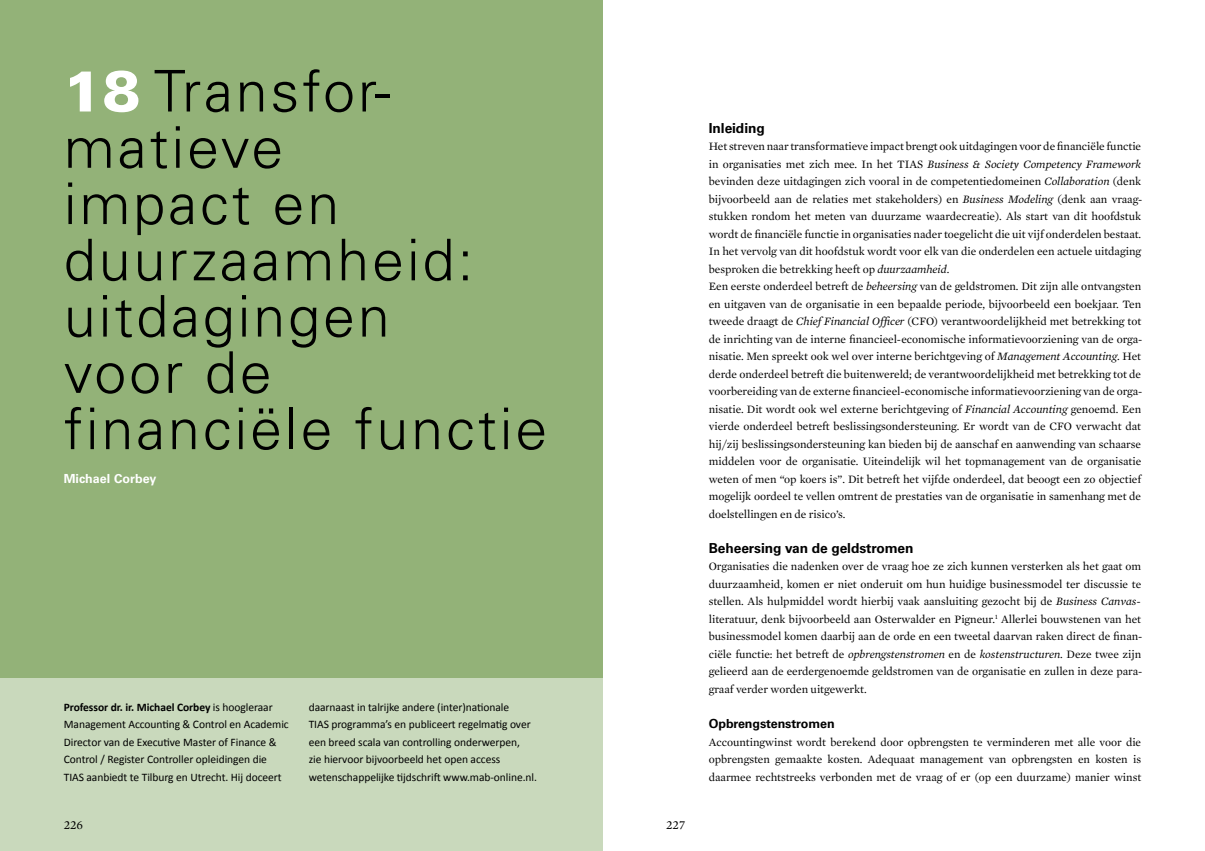
<style>
.page{position:relative;width:1205px;height:851px;background:#fff}
.page>*{position:absolute;margin:0;border:0;box-sizing:border-box;transform-origin:0 0}
.t1{font:300 57.5px/56.2px "Univers LT";letter-spacing:.05em;color:#000}
.t2{font:700 13.75px "Univers";letter-spacing:-.005em;color:#000}
.t3{font:700 12.5px "Univers";letter-spacing:-.005em;color:#000}
.t4{font:700 12.5px "Univers";letter-spacing:.005em;color:#fff}
.t5{font:12.5px "Mercury Text G1";letter-spacing:-.01em;color:#000}
.t6{font:11.5px/17.5px "Mercury Text G1";letter-spacing:-.005em;color:#000}
.t7{font:11.5px/17.5px "Calibri";letter-spacing:-.005em;color:#000}
.s1{font-weight:900;color:#fff}
.s2{font-weight:700}
.s3{font-style:italic}
</style>
<div class="page">
<div style="left:0;top:585px;width:602px;height:265px;background:#c9d9bc"></div>
<div style="left:0;top:0;width:602px;height:677px;background:#93b278"></div>
<h1 class="t1" style="left:64px;top:63px;width:485px"><span class="s1">18</span> Transfor&shy;matieve<br>impact en duurzaamheid: uitdagingen<br>voor de financiële functie</h1>
<p class="t4" style="left:64px;top:471px;width:94px">Michael Corbey</p>
<p class="t7" style="left:64px;top:697px;width:226px"><span class="s2">Professor dr. ir. Michael Corbey</span> is hoogleraar Management Accounting &amp; Control en Academic Director van de Executive Master of Finance &amp; Control / Register Controller opleidingen die TIAS aanbiedt te Tilburg en Utrecht. Hij doceert</p>
<p class="t7" style="left:309px;top:697px;width:230px">daarnaast in talrijke andere (inter)nationale<br>TIAS programma’s en publiceert regelmatig over een breed scala van controlling onderwerpen,<br>zie hiervoor bijvoorbeeld het open access wetenschappelijke tijdschrift www.mab-online.nl.</p>
<p class="t5" style="left:64px;top:817px;width:21px">226</p>
<p class="t5" style="left:666px;top:817px;width:20px">227</p>
<p class="t2" style="left:709px;top:120px;width:57px">Inleiding</p>
<p class="t6" style="left:709px;top:137px;width:435px">Het streven naar transformatieve impact brengt ook uitdagingen voor de financiële functie in organisaties met zich mee. In het TIAS <span class="s3">Business &amp; Society Competency Framework </span>bevinden deze uitdagingen zich vooral in de competentiedomeinen <span class="s3">Collaboration</span> (denk bijvoorbeeld aan de relaties met stakeholders) en <span class="s3">Business Modeling</span> (denk aan vraag&shy;stukken rondom het meten van duurzame waardecreatie). Als start van dit hoofdstuk wordt de financiële functie in organisaties nader toegelicht die uit vijf onderdelen bestaat.<br>In het vervolg van dit hoofdstuk wordt voor elk van die onderdelen een actuele uitdaging besproken die betrekking heeft op <span class="s3">duurzaamheid</span>.<br>Een eerste onderdeel betreft de <span class="s3">beheersing</span> van de geldstromen. Dit zijn alle ontvangsten en uitgaven van de organisatie in een bepaalde periode, bijvoorbeeld een boekjaar. Ten tweede draagt de <span class="s3">Chief Financial Officer</span> (CFO) verantwoordelijkheid met betrekking tot de inrichting van de interne financieel-economische informatievoorziening van de orga&shy;nisatie. Men spreekt ook wel over interne berichtgeving of <span class="s3">Management Accounting</span>. Het derde onderdeel betreft die buitenwereld; de verantwoordelijkheid met betrekking tot de voorbereiding van de externe financieel-economische informatievoorziening van de orga&shy;nisatie. Dit wordt ook wel externe berichtgeving of <span class="s3">Financial Accounting</span> genoemd. Een vierde onderdeel betreft beslissingsondersteuning. Er wordt van de CFO verwacht dat hij/zij beslissingsondersteuning kan bieden bij de aanschaf en aanwending van schaarse middelen voor de organisatie. Uiteindelijk wil het topmanagement van de organisatie weten of men “op koers is”. Dit betreft het vijfde onderdeel, dat beoogt een zo objectief mogelijk oordeel te vellen omtrent de prestaties van de organisatie in samenhang met de doelstellingen en de risico’s.</p>
<p class="t2" style="left:709px;top:540px;width:206px">Beheersing van de geldstromen</p>
<p class="t6" style="left:709px;top:557px;width:435px">Organisaties die nadenken over de vraag hoe ze zich kunnen versterken als het gaat om duurzaamheid, komen er niet onderuit om hun huidige businessmodel ter discussie te stellen. Als hulpmiddel wordt hierbij vaak aansluiting gezocht bij de <span class="s3">Business Canvas&shy;</span>literatuur, denk bijvoorbeeld aan Osterwalder en Pigneur.<sup>1</sup> Allerlei bouwstenen van het businessmodel komen daarbij aan de orde en een tweetal daarvan raken direct de finan&shy;ciële functie: het betreft de <span class="s3">opbrengstenstromen</span> en de <span class="s3">kostenstructuren</span>. Deze twee zijn gelieerd aan de eerdergenoemde geldstromen van de organisatie en zullen in deze para&shy;graaf verder worden uitgewerkt.</p>
<p class="t3" style="left:709px;top:716px;width:127px">Opbrengstenstromen</p>
<p class="t6" style="left:709px;top:732px;width:434px;text-align:justify">Accountingwinst wordt berekend door opbrengsten te verminderen met alle voor die opbrengsten gemaakte kosten. Adequaat management van opbrengsten en kosten is daarmee rechtstreeks verbonden met de vraag of er (op een duurzame) manier winst</p>
</div>
